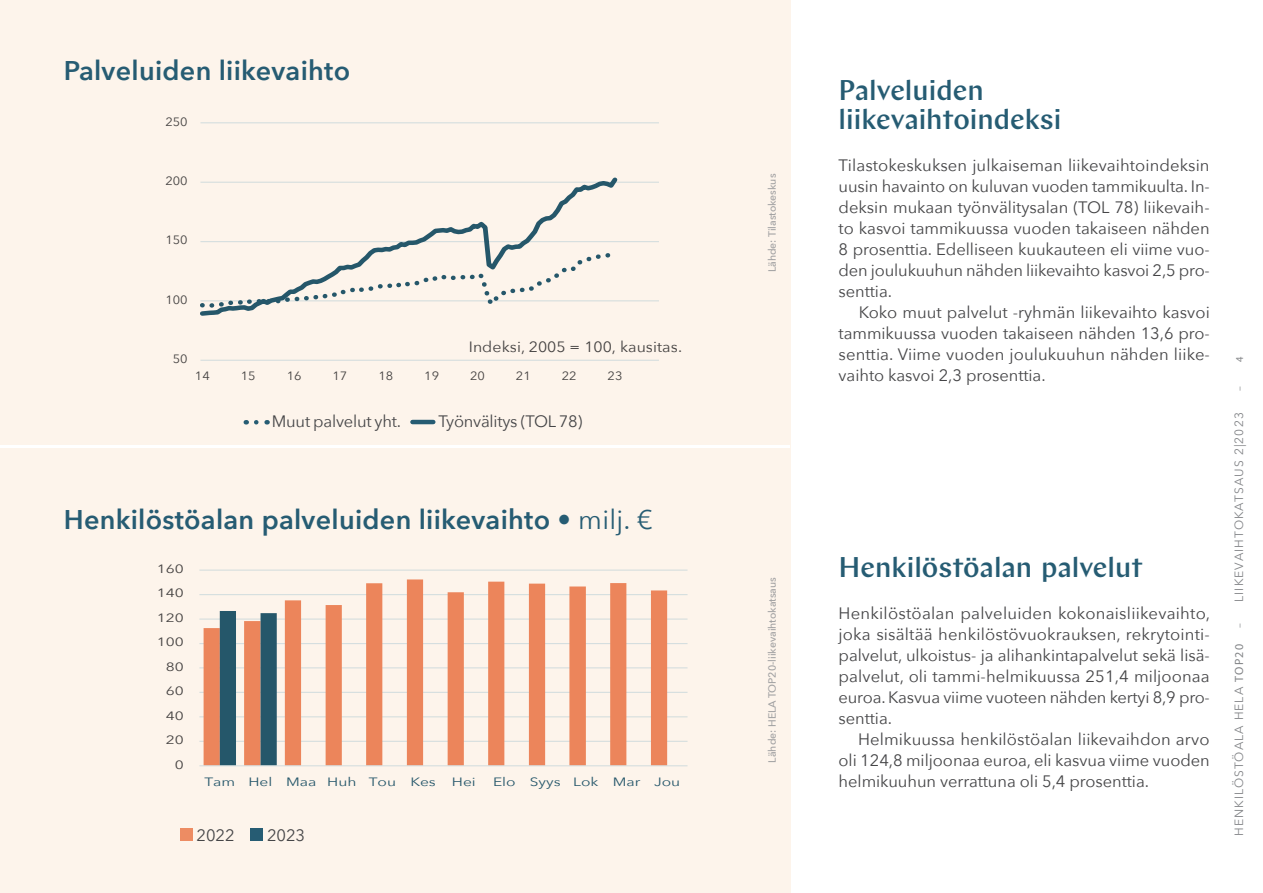
<style>
.page{position:relative;width:1263px;height:893px;background:#fff}
.page>*{position:absolute;margin:0;border:0;box-sizing:border-box;transform-origin:0 0}
.Talouskatsaus___väli{font:500 28.5px "Chap";color:#265c73}
.Otsikko___sininen{font:600 27px "Avenir Next";letter-spacing:.01em;color:#265c73}
.Otsikko___oranssi{font:600 27px "Avenir Next";letter-spacing:.01em;color:#265c73}
.Ajankohtaista___leip{font:16.5px/21px "Avenir Next";letter-spacing:-.01em;color:#454547;text-align:justify}
.t1{font:15px "Avenir Next";color:#454547;scale:1.06 1}
.t2{font:12px "Avenir Next";letter-spacing:.09em;color:#828487}
.t3{font:12px "Avenir Next";color:#265b74;scale:1.29 1}
.t4{font:12px "Avenir Next";color:#454547;scale:1.06 1}
.t5{font:12px "Avenir Next";color:#454547;scale:1.29 1}
.Lähde{font:500 10.5px "Avenir Next";letter-spacing:-.005em;color:#a2a2a3}
.s1{font-weight:400}
.s2{font-family:"Myriad Pro";font-size:10.5px}
.s3{font-family:"Myriad Pro"}
</style>
<div class="page">
<div style="left:0;top:0;width:790px;height:893px;background:#fdf4eb"></div>
<hr style="left:0;top:445px;width:790px;height:3px;background:#fff">
<hr style="left:200px;top:300px;width:459px;height:1px;background:#d7e9f2">
<hr style="left:200px;top:241px;width:459px;height:1px;background:#d7e9f2">
<hr style="left:200px;top:182px;width:459px;height:1px;background:#d7e9f2">
<hr style="left:200px;top:122px;width:459px;height:1px;background:#d7e9f2">
<hr style="left:200px;top:360px;width:459px;height:1px;background:#d7e9f2">
<svg style="left:200px;top:177px;width:421px;height:139px"></svg>
<svg style="left:200px;top:244px;width:422px;height:67px"></svg>
<hr style="left:199px;top:741px;width:488px;height:1px;background:#d7e9f2">
<hr style="left:199px;top:716px;width:488px;height:1px;background:#d7e9f2">
<hr style="left:199px;top:692px;width:488px;height:1px;background:#d7e9f2">
<hr style="left:199px;top:667px;width:488px;height:1px;background:#d7e9f2">
<hr style="left:199px;top:643px;width:488px;height:1px;background:#d7e9f2">
<hr style="left:199px;top:618px;width:488px;height:2px;background:#d7e9f2">
<hr style="left:199px;top:594px;width:488px;height:1px;background:#d7e9f2">
<hr style="left:199px;top:569px;width:488px;height:2px;background:#d7e9f2">
<svg style="left:204px;top:579px;width:463px;height:186px"></svg>
<svg style="left:220px;top:611px;width:57px;height:154px"></svg>
<hr style="left:199px;top:765px;width:488px;height:1px;background:#d7e9f2">
<div style="left:181px;top:829px;width:12px;height:12px;background:#ed8c63"></div>
<div style="left:251px;top:829px;width:12px;height:12px;background:#265c73"></div>
<hr style="left:412px;top:420px;width:21px;height:4px;background:#265c73">
<p class="Otsikko___oranssi" style="left:64px;top:48px;width:288px">Palveluiden liikevaihto</p>
<p class="t4" style="left:165px;top:111px;width:22px">250</p>
<p class="t4" style="left:165px;top:171px;width:22px">200</p>
<p class="t4" style="left:165px;top:230px;width:22px">150</p>
<p class="t4" style="left:165px;top:289px;width:22px">100</p>
<p class="t4" style="left:173px;top:349px;width:16px">50</p>
<p class="t1" style="left:469px;top:334px;width:203px">Indeksi, 2005 = 100, kausitas.</p>
<p class="t4" style="left:195px;top:366px;width:16px">14</p>
<p class="t4" style="left:241px;top:366px;width:16px">15</p>
<p class="t4" style="left:287px;top:366px;width:16px">16</p>
<p class="t4" style="left:332px;top:366px;width:16px">17</p>
<p class="t4" style="left:378px;top:366px;width:16px">18</p>
<p class="t4" style="left:424px;top:366px;width:16px">19</p>
<p class="t4" style="left:470px;top:366px;width:16px">20</p>
<p class="t4" style="left:516px;top:366px;width:16px">21</p>
<p class="t4" style="left:562px;top:366px;width:16px">22</p>
<p class="t4" style="left:608px;top:366px;width:16px">23</p>
<p class="Ajankohtaista___leip" style="left:272px;top:410px;width:131px">Muut palvelut yht.</p>
<p class="Ajankohtaista___leip" style="left:439px;top:410px;width:145px">Työnvälitys (TOL 78)</p>
<p class="Otsikko___sininen" style="left:64px;top:496px;width:590px">Henkilöstöalan palveluiden liikevaihto • <span class="s1">milj. €</span></p>
<p class="t5" style="left:157px;top:558px;width:22px">160</p>
<p class="t5" style="left:157px;top:583px;width:22px">140</p>
<p class="t5" style="left:157px;top:607px;width:22px">120</p>
<p class="t5" style="left:157px;top:632px;width:22px">100</p>
<p class="t5" style="left:166px;top:656px;width:15px">80</p>
<p class="t5" style="left:166px;top:681px;width:15px">60</p>
<p class="t5" style="left:166px;top:705px;width:15px">40</p>
<p class="t5" style="left:166px;top:730px;width:15px">20</p>
<p class="t5" style="left:175px;top:754px;width:8px">0</p>
<p class="t3" style="left:204px;top:772px;width:181px">Tam Hel Maa Huh Tou Kes</p>
<p class="t3" style="left:452px;top:772px;width:20px">Hei</p>
<p class="t3" style="left:493px;top:772px;width:146px">Elo Syys Lok Mar Jou</p>
<p class="Ajankohtaista___leip" style="left:197px;top:824px;width:40px">2022</p>
<p class="Ajankohtaista___leip" style="left:267px;top:824px;width:40px">2023</p>
<p class="Lähde" style="left:763px;top:272px;width:100px;rotate:-90deg">Lähde: Tilastokeskus</p>
<p class="Lähde" style="left:763px;top:762px;width:187px;rotate:-90deg">Lähde: HELA TOP20-liikevaihtokatsaus</p>
<p class="Talouskatsaus___väli" style="left:838px;top:72px;width:147px">Palveluiden</p>
<p class="Talouskatsaus___väli" style="left:838px;top:101px;width:224px">liikevaihtoindeksi</p>
<p class="Ajankohtaista___leip" style="left:838px;top:154px;width:373px">Tilastokeskuksen julkaiseman liikevaihtoindeksin uusin havainto on kuluvan vuoden tammikuulta. In&shy;deksin mukaan työnvälitysalan (TOL 78) liikevaih&shy;to kasvoi tammikuussa vuoden takaiseen nähden 8 prosenttia. Edelliseen kuukauteen eli viime vuo&shy;den joulukuuhun nähden liikevaihto kasvoi 2,5 pro&shy;senttia.</p>
<p class="Ajankohtaista___leip" style="left:838px;top:301px;width:373px;text-indent:20px">Koko muut palvelut -ryhmän liikevaihto kasvoi tammikuussa vuoden takaiseen nähden 13,6 pro&shy;senttia. Viime vuoden joulukuuhun nähden liike&shy;vaihto kasvoi 2,3 prosenttia.</p>
<p class="Talouskatsaus___väli" style="left:838px;top:549px;width:305px">Henkilöstöalan palvelut</p>
<p class="Ajankohtaista___leip" style="left:838px;top:602px;width:373px">Henkilöstöalan palveluiden kokonaisliikevaihto, joka sisältää henkilöstövuokrauksen, rekrytointi&shy;palvelut, ulkoistus- ja alihankintapalvelut sekä lisä&shy;palvelut, oli tammi-helmikuussa 251,4 miljoonaa euroa. Kasvua viime vuoteen nähden kertyi 8,9 pro&shy;senttia.</p>
<p class="Ajankohtaista___leip" style="left:838px;top:728px;width:373px;text-indent:19px">Helmikuussa henkilöstöalan liikevaihdon arvo oli 124,8 miljoonaa euroa, eli kasvua viime vuoden helmikuuhun verrattuna oli 5,4 prosenttia.</p>
<p class="t2" style="left:1229px;top:391px;width:36px;rotate:-90deg">– <span class="s2">4</span></p>
<p class="t2" style="left:1229px;top:628px;width:217px;rotate:-90deg">– LIIKEVAIHTOKATSAUS 2|2023</p>
<p class="t2" style="left:1229px;top:836px;width:193px;rotate:-90deg">HENKILÖSTÖALA HELA <span class="s3">TOP20</span></p>
</div>
